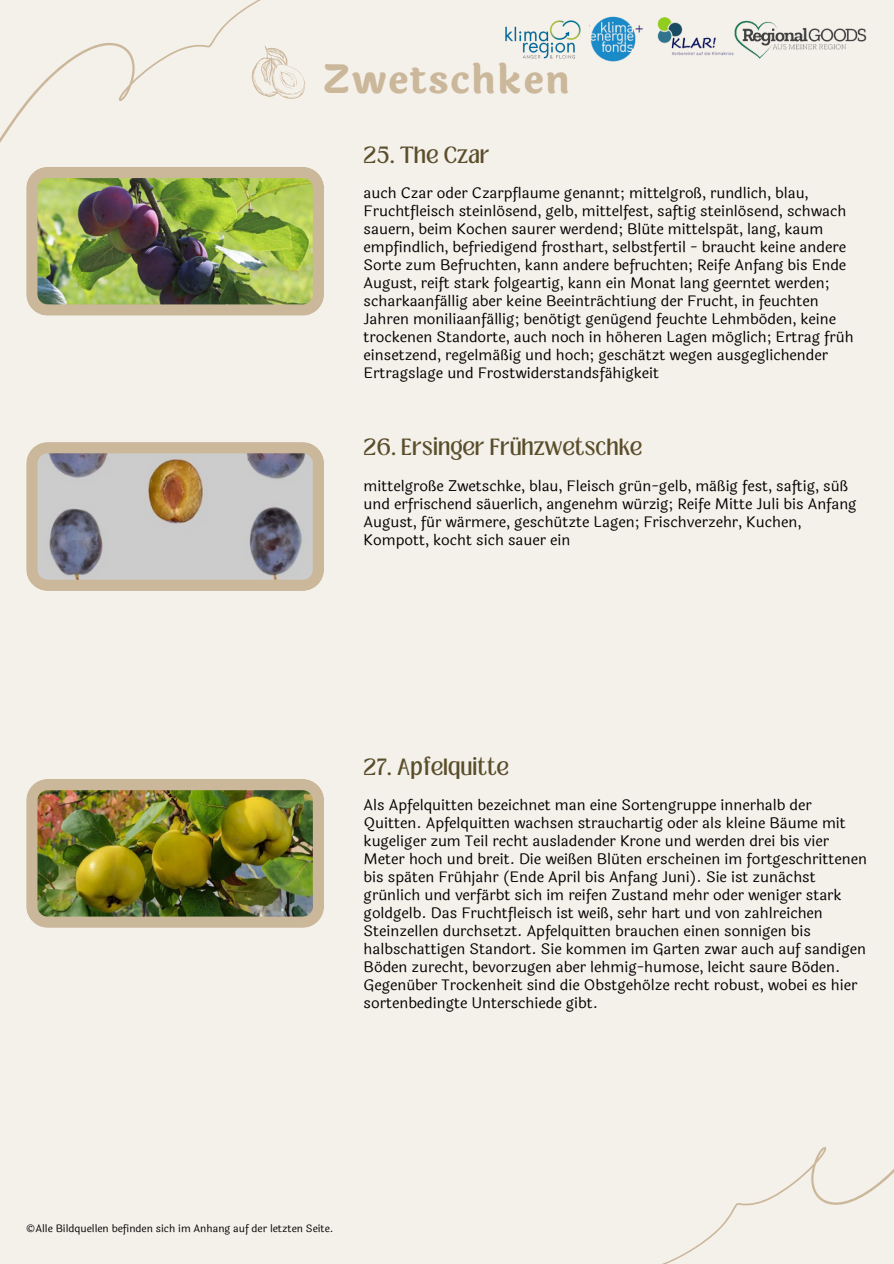
<style>
.page{position:relative;width:894px;height:1264px;background:#fff}
.page>*{position:absolute;margin:0;border:0;box-sizing:border-box;transform-origin:0 0}
.t1{font:700 39px "Laila";letter-spacing:.03em;color:#cbb79a}
.t2{font:18px "Loubag";letter-spacing:.03em;color:#594d2a}
.t3{font:15px/18px "Laila";color:#000}
.t4{font:10.5px "Laila";color:#000}
</style>
<div class="page">
<div style="left:0;top:0;width:893px;height:1263px;background:#f4f0ea"></div>
<svg style="left:665px;top:1147px;width:228px;height:116px"></svg>
<svg style="left:0;top:0;width:261px;height:143px"></svg>
<svg style="left:26px;top:442px;width:298px;height:148px;background:#b7b0a9"></svg>
<img style="left:26px;top:779px;width:298px;height:148px">
<img style="left:26px;top:167px;width:298px;height:148px">
<svg style="left:250px;top:45px;width:55px;height:54px"></svg>
<img style="left:505px;top:20px;width:75px;height:38px">
<img style="left:733px;top:20px;width:134px;height:38px">
<img style="left:589px;top:16px;width:144px;height:46px">
<p class="t1" style="left:323px;top:50px;width:248px">Zwetschken</p>
<p class="t2" style="left:363px;top:140px;width:127px">25. The Czar</p>
<h3 class="t3" style="left:363px;top:184px;width:491px">auch Czar oder Czarpflaume genannt; mittelgroß, rundlich, blau, Fruchtfleisch steinlösend, gelb, mittelfest, saftig steinlösend, schwach sauern, beim Kochen saurer werdend; Blüte mittelspät, lang, kaum empfindlich, befriedigend frosthart, selbstfertil - braucht keine andere Sorte zum Befruchten, kann andere befruchten; Reife Anfang bis Ende August, reift stark folgeartig, kann ein Monat lang geerntet werden; scharkaanfällig aber keine Beeinträchtiung der Frucht, in feuchten Jahren moniliaanfällig; benötigt genügend feuchte Lehmböden, keine trockenen Standorte, auch noch in höheren Lagen möglich; Ertrag früh einsetzend, regelmäßig und hoch; geschätzt wegen ausgeglichender Ertragslage und Frostwiderstandsfähigkeit</h3>
<p class="t2" style="left:363px;top:433px;width:280px">26. Ersinger Frühzwetschke</p>
<p class="t3" style="left:363px;top:476px;width:494px">mittelgroße Zwetschke, blau, Fleisch grün-gelb, mäßig fest, saftig, süß und erfrischend säuerlich, angenehm würzig; Reife Mitte Juli bis Anfang August, für wärmere, geschützte Lagen; Frischverzehr, Kuchen, Kompott, kocht sich sauer ein</p>
<h1 class="t2" style="left:363px;top:752px;width:147px">27. Apfelquitte</h1>
<h2 class="t3" style="left:363px;top:796px;width:504px">Als Apfelquitten bezeichnet man eine Sortengruppe innerhalb der Quitten. Apfelquitten wachsen strauchartig oder als kleine Bäume mit kugeliger zum Teil recht ausladender Krone und werden drei bis vier Meter hoch und breit. Die weißen Blüten erscheinen im fortgeschrittenen bis späten Frühjahr (Ende April bis Anfang Juni). Sie ist zunächst grünlich und verfärbt sich im reifen Zustand mehr oder weniger stark goldgelb. Das Fruchtfleisch ist weiß, sehr hart und von zahlreichen Steinzellen durchsetzt. Apfelquitten brauchen einen sonnigen bis halbschattigen Standort. Sie kommen im Garten zwar auch auf sandigen Böden zurecht, bevorzugen aber lehmig-humose, leicht saure Böden.<br>Gegenüber Trockenheit sind die Obstgehölze recht robust, wobei es hier sortenbedingte Unterschiede gibt.</h2>
<h2 class="t4" style="left:26px;top:1220px;width:309px">©Alle Bildquellen befinden sich im Anhang auf der letzten Seite.</h2>
</div>
